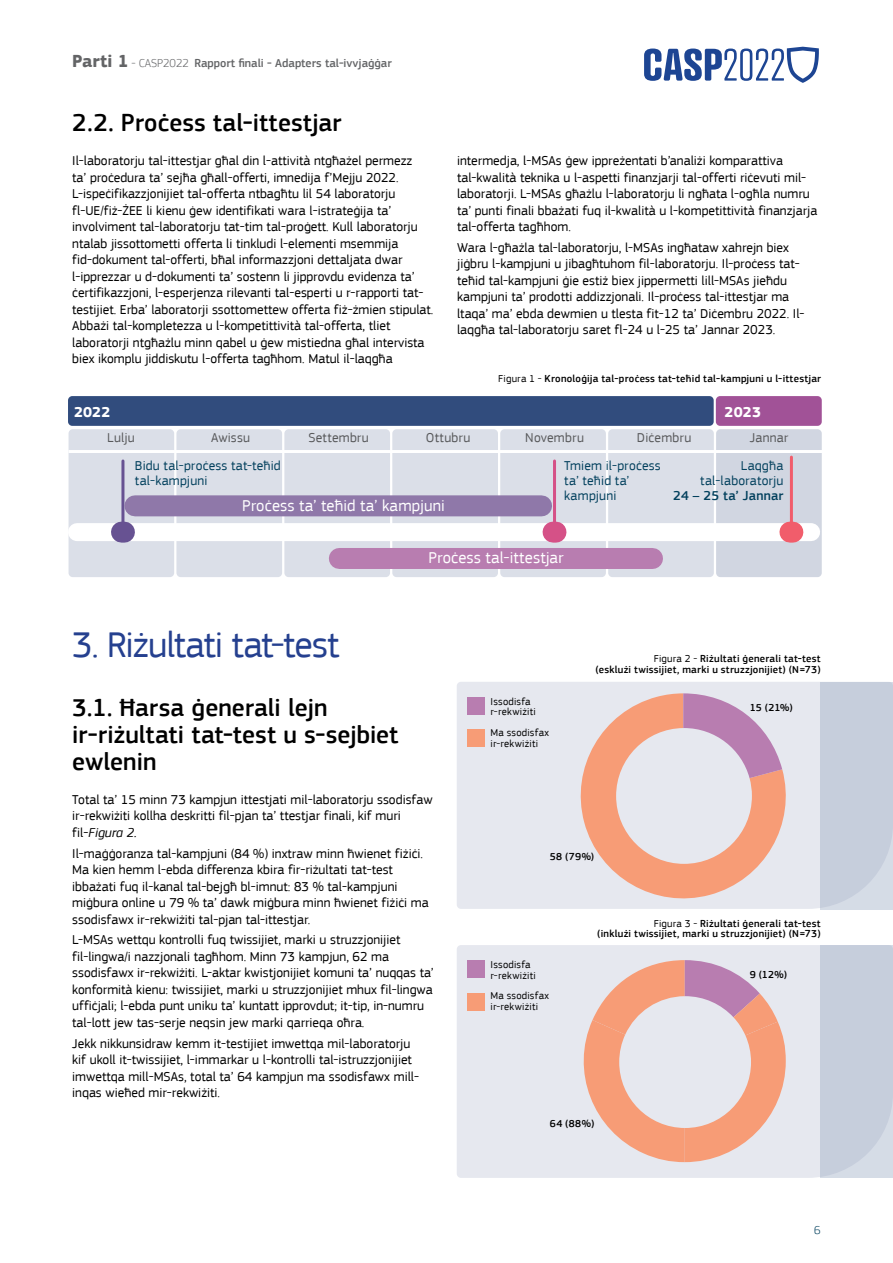
<style>
.page{position:relative;width:893px;height:1263px;background:#fff}
.page>*{position:absolute;margin:0;border:0;box-sizing:border-box;transform-origin:0 0}
.t1{font:37.5px "EC Square Sans Pro";letter-spacing:-.025em;color:#25408f}
.t2{font:500 25.5px/27px "EC Square Sans Pro";color:#000}
.t3{font:16.5px "EC Square Sans Pro";letter-spacing:.01em;color:#fff}
.t4{font:700 15px "EC Square Sans Pro";letter-spacing:.015em;color:#fff}
.t5{font:13.5px/16.5px "EC Square Sans Pro";color:#000}
.t6{font:13.5px/15px "EC Square Sans Pro";letter-spacing:.015em;color:#02405d}
.t7{font:13.5px "EC Square Sans Pro";letter-spacing:.015em;color:#58595b}
.t8{font:500 13.5px "EC Square Sans Pro";letter-spacing:.015em;color:#02405d}
.t9{font:500 12px "EC Square Sans Pro";color:#636466}
.t10{font:300 12px "EC Square Sans Pro";color:#02405d}
.t11{font:500 10.5px/10.5px "EC Square Sans Pro";letter-spacing:.025em;color:#000;text-align:right}
.t12{font:10.5px/10.5px "EC Square Sans Pro";letter-spacing:.025em;color:#000}
.s1{font-weight:700;font-size:18px}
.s2{font-weight:300}
.s3{font-weight:400}
.s4{font-style:italic}
</style>
<div class="page">
<div style="left:457px;top:945px;width:364px;height:233px;background:#e6e8ef"></div>
<div style="left:821px;top:945px;width:72px;height:233px;background:linear-gradient(to right,#c5cddc,#c9d1de)"></div>
<div style="left:68px;top:396px;width:646px;height:30px;background:#314c7d;border-radius:4px"></div>
<div style="left:716px;top:396px;width:106px;height:30px;background:#a15297;border-radius:4px"></div>
<div style="left:500px;top:429px;width:106px;height:148px;background:#dbdfe8;border-radius:4px"></div>
<div style="left:69px;top:429px;width:105px;height:148px;background:#dbdfe8;border-radius:4px"></div>
<div style="left:176px;top:429px;width:106px;height:148px;background:#dbdfe8;border-radius:4px"></div>
<div style="left:608px;top:429px;width:106px;height:148px;background:#dbdfe8;border-radius:4px"></div>
<div style="left:716px;top:429px;width:106px;height:148px;background:#d1d6e1;border-radius:4px"></div>
<div style="left:284px;top:429px;width:106px;height:148px;background:#dbdfe8;border-radius:4px"></div>
<div style="left:392px;top:429px;width:106px;height:148px;background:#dbdfe8;border-radius:4px"></div>
<hr style="left:69px;top:450px;width:824px;height:3px;background:#fff">
<div style="left:77px;top:523px;width:734px;height:18px;background:#fff"></div>
<hr style="left:122px;top:522px;width:2px;height:21px;background:#675292">
<hr style="left:790px;top:522px;width:3px;height:21px;background:#f15d6b">
<hr style="left:121px;top:461px;width:3px;height:65px;background:#675292">
<hr style="left:790px;top:457px;width:3px;height:74px;background:#f15d6b">
<hr style="left:553px;top:522px;width:3px;height:21px;background:#d55187">
<hr style="left:553px;top:461px;width:3px;height:65px;background:#d55187">
<div style="left:339px;top:548px;width:313px;height:21px;background:#b87db0"></div>
<div style="left:135px;top:495px;width:407px;height:21px;background:#8f78a9"></div>
<div style="left:457px;top:682px;width:364px;height:227px;background:#e6e8ef"></div>
<div style="left:821px;top:682px;width:72px;height:227px;background:linear-gradient(to right,#c5cddc,#c9d1de)"></div>
<svg style="left:570px;top:693px;width:227px;height:216px;background:#ecccc3"></svg>
<svg style="left:683px;top:693px;width:99px;height:85px;background:#d1b5d0"></svg>
<svg style="left:570px;top:960px;width:216px;height:202px;background:#e9c6bf"></svg>
<div style="left:467px;top:697px;width:17px;height:17px;background:#b87db0"></div>
<div style="left:467px;top:730px;width:17px;height:17px;background:#f79c76"></div>
<div style="left:467px;top:961px;width:17px;height:17px;background:#b87db0"></div>
<div style="left:467px;top:993px;width:17px;height:17px;background:#f79c76"></div>
<svg style="left:644px;top:47px;width:175px;height:36px"></svg>
<p class="t9" style="left:72px;top:56px;width:321px"><span class="s1">Parti 1</span> <span class="s2">- CASP2022</span> Rapport finali - Adapters tal-ivvjaġġar</p>
<h2 class="t2" style="left:72px;top:109px;width:271px">2.2. Proċess tal-ittestjar</h2>
<p class="t5" style="left:72px;top:153px;width:363px">Il-laboratorju tal-ittestjar għal din l-attività ntgħażel permezz<br>ta’ proċedura ta’ sejħa għall-offerti, imnedija f’Mejju 2022.<br>L-ispeċifikazzjonijiet tal-offerta ntbagħtu lil 54 laboratorju fl-UE/fiż-ŻEE li kienu ġew identifikati wara l-istrateġija ta’ involviment tal-laboratorju tat-tim tal-proġett. Kull laboratorju ntalab jissottometti offerta li tinkludi l-elementi msemmija fid-dokument tal-offerti, bħal informazzjoni dettaljata dwar l-ipprezzar u d-dokumenti ta’ sostenn li jipprovdu evidenza ta’ ċertifikazzjoni, l-esperjenza rilevanti tal-esperti u r-rapporti tat&shy;testijiet. Erba’ laboratorji ssottomettew offerta fiż-żmien stipulat.<br>Abbażi tal-kompletezza u l-kompetittività tal-offerta, tliet laboratorji ntgħażlu minn qabel u ġew mistiedna għal intervista biex ikomplu jiddiskutu l-offerta tagħhom. Matul il-laqgħa</p>
<p class="t5" style="left:457px;top:152px;width:362px">intermedja, l-MSAs ġew ippreżentati b’analiżi komparattiva tal-kwalità teknika u l-aspetti finanzjarji tal-offerti riċevuti mil&shy;laboratorji. L-MSAs għażlu l-laboratorju li ngħata l-ogħla numru ta’ punti finali bbażati fuq il-kwalità u l-kompetittività finanzjarja tal-offerta tagħhom.</p>
<p class="t5" style="left:457px;top:239px;width:349px">Wara l-għażla tal-laboratorju, l-MSAs ingħataw xahrejn biex jiġbru l-kampjuni u jibagħtuhom fil-laboratorju. Il-proċess tat&shy;teħid tal-kampjuni ġie estiż biex jippermetti lill-MSAs jieħdu kampjuni ta’ prodotti addizzjonali. Il-proċess tal-ittestjar ma ltaqa’ ma’ ebda dewmien u tlesta fit-12 ta’ Diċembru 2022. Il&shy;laqgħa tal-laboratorju saret fl-24 u l-25 ta’ Jannar 2023.</p>
<p class="t11" style="left:498px;top:374px;width:324px"><span class="s3">Figura 1 -</span> Kronoloġija tal-proċess tat-teħid tal-kampjuni u l-ittestjar</p>
<p class="t4" style="left:74px;top:403px;width:38px">2022</p>
<p class="t4" style="left:725px;top:403px;width:38px">2023</p>
<p class="t7" style="left:107px;top:430px;width:29px">Lulju</p>
<p class="t7" style="left:211px;top:430px;width:40px">Awissu</p>
<p class="t7" style="left:308px;top:430px;width:62px">Settembru</p>
<p class="t7" style="left:426px;top:430px;width:46px">Ottubru</p>
<p class="t7" style="left:525px;top:430px;width:60px">Novembru</p>
<p class="t7" style="left:637px;top:430px;width:56px">Diċembru</p>
<p class="t7" style="left:750px;top:430px;width:40px">Jannar</p>
<p class="t6" style="left:135px;top:458px;width:147px">Bidu tal-proċess tat-teħid tal-kampjuni</p>
<p class="t6" style="left:564px;top:458px;width:98px">Tmiem il-proċess ta’ teħid ta’ kampjuni</p>
<p class="t6" style="left:700px;top:458px;width:85px;text-align:right">Laqgħa tal-laboratorju</p>
<p class="t8" style="left:673px;top:487px;width:112px">24 – 25 ta’ Jannar</p>
<p class="t3" style="left:242px;top:495px;width:204px">Proċess ta’ teħid ta’ kampjuni</p>
<p class="t3" style="left:428px;top:548px;width:137px">Proċess tal-ittestjar</p>
<h1 class="t1" style="left:72px;top:623px;width:269px">3. Riżultati tat-test</h1>
<h2 class="t2" style="left:72px;top:694px;width:328px">3.1. Ħarsa ġenerali lejn ir-riżultati tat-test u s-sejbiet ewlenin</h2>
<p class="t5" style="left:72px;top:791px;width:362px">Total ta’ 15 minn 73 kampjun ittestjati mil-laboratorju ssodisfaw ir-rekwiżiti kollha deskritti fil-pjan ta’ ttestjar finali, kif muri fil-<span class="s4">Figura 2.</span></p>
<p class="t5" style="left:72px;top:845px;width:358px">Il-maġġoranza tal-kampjuni (84 %) inxtraw minn ħwienet fiżiċi.<br>Ma kien hemm l-ebda differenza kbira fir-riżultati tat-test ibbażati fuq il-kanal tal-bejgħ bl-imnut: 83 % tal-kampjuni miġbura online u 79 % ta’ dawk miġbura minn ħwienet fiżiċi ma ssodisfawx ir-rekwiżiti tal-pjan tal-ittestjar.</p>
<p class="t5" style="left:72px;top:932px;width:363px">L-MSAs wettqu kontrolli fuq twissijiet, marki u struzzjonijiet fil-lingwa/i nazzjonali tagħhom. Minn 73 kampjun, 62 ma ssodisfawx ir-rekwiżiti. L-aktar kwistjonijiet komuni ta’ nuqqas ta’ konformità kienu: twissijiet, marki u struzzjonijiet mhux fil-lingwa uffiċjali; l-ebda punt uniku ta’ kuntatt ipprovdut; it-tip, in-numru tal-lott jew tas-serje neqsin jew marki qarrieqa oħra.</p>
<p class="t5" style="left:72px;top:1035px;width:348px">Jekk nikkunsidraw kemm it-testijiet imwettqa mil-laboratorju kif ukoll it-twissijiet, l-immarkar u l-kontrolli tal-istruzzjonijiet imwettqa mill-MSAs, total ta’ 64 kampjun ma ssodisfawx mill&shy;inqas wieħed mir-rekwiżiti.</p>
<p class="t12" style="left:491px;top:696px;width:47px">Issodisfa r-rekwiżiti</p>
<p class="t12" style="left:491px;top:727px;width:60px">Ma ssodisfax ir-rekwiżiti</p>
<p class="t11" style="left:595px;top:654px;width:227px"><span class="s3">Figura 2 -</span> Riżultati ġenerali tat-test<br>(esklużi twissijiet, marki u struzzjonijiet) (N=73)</p>
<p class="t11" style="left:750px;top:702px;width:45px">15 (21%)</p>
<p class="t11" style="left:550px;top:851px;width:46px">58 (79%)</p>
<p class="t12" style="left:491px;top:959px;width:47px">Issodisfa r-rekwiżiti</p>
<p class="t12" style="left:491px;top:991px;width:60px">Ma ssodisfax ir-rekwiżiti</p>
<p class="t11" style="left:597px;top:918px;width:225px"><span class="s3">Figura 3 -</span> Riżultati ġenerali tat-test<br>(inklużi twissijiet, marki u struzzjonijiet) (N=73)</p>
<p class="t11" style="left:750px;top:969px;width:39px">9 (12%)</p>
<p class="t11" style="left:550px;top:1118px;width:46px">64 (88%)</p>
<p class="t10" style="left:814px;top:1223px;width:8px">6</p>
</div>
